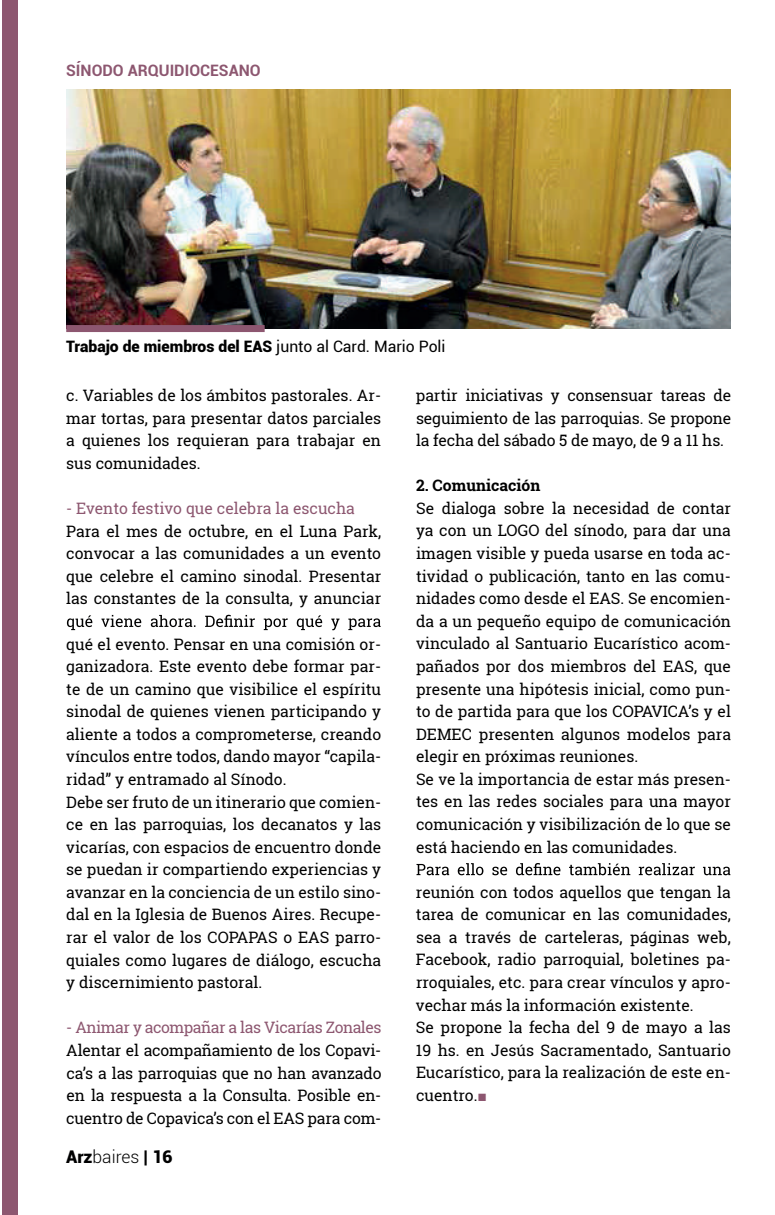
<style>
.page{position:relative;width:775px;height:1215px;background:#fff}
.page>*{position:absolute;margin:0;border:0;box-sizing:border-box;transform-origin:0 0}
.t1{font:900 17.5px "Roboto";color:#000001}
.t2{font:15.75px/22.6px "Roboto Slab";color:#000001;text-align:justify}
.t3{font:900 15.75px "Roboto";color:#000001}
.t4{font:15.75px "Roboto Slab";letter-spacing:-.03em;color:#8d5770}
.t5{font:15.75px "Roboto Slab";color:#8d5770}
.t6{font:700 15.75px "Roboto";color:#8d5770}
.t7{font:700 15.75px "Roboto Slab";color:#000001}
.s1{font-weight:400}
.s2{font-weight:300}
.s3{font-family:"Book Antiqua";font-weight:700;color:#8d5770}
</style>
<div class="page">
<div style="left:2px;top:0;width:16px;height:1214px;background:#8d5770"></div>
<svg style="left:67px;top:615px;width:314px;height:15px"></svg>
<svg style="left:417px;top:863px;width:313px;height:12px"></svg>
<img style="left:67px;top:89px;width:664px;height:240px">
<div style="left:66px;top:325px;width:199px;height:7px;background:#8d5770"></div>
<p class="t6" style="left:66px;top:60px;width:196px">SÍNODO ARQUIDIOCESANO</p>
<p class="t3" style="left:66px;top:335px;width:381px">Trabajo de miembros del EAS <span class="s1">junto al Card. Mario Poli</span></p>
<p class="t2" style="left:66px;top:384px;width:316px">c. Variables de los ámbitos pastorales. Ar&shy;mar tortas, para presentar datos parciales a quienes los requieran para trabajar en sus comunidades.</p>
<p class="t5" style="left:66px;top:497px;width:290px">- Evento festivo que celebra la escucha</p>
<p class="t2" style="left:66px;top:519px;width:316px">Para el mes de octubre, en el Luna Park, convocar a las comunidades a un evento que celebre el camino sinodal. Presentar las constantes de la consulta, y anunciar</p>
<p class="t2" style="left:66px;top:632px;width:317px;text-align:left">qué el evento. Pensar en una comisión or&shy;ganizadora. Este evento debe formar par&shy;te de un camino que visibilice el espíritu sinodal de quienes vienen participando y aliente a todos a comprometerse, creando vínculos entre todos, dando mayor “capila&shy;ridad” y entramado al Sínodo.<br>Debe ser fruto de un itinerario que comien&shy;ce en las parroquias, los decanatos y las vicarías, con espacios de encuentro donde se puedan ir compartiendo experiencias y avanzar en la conciencia de un estilo sino&shy;dal en la Iglesia de Buenos Aires. Recupe&shy;rar el valor de los COPAPAS o EAS parro&shy;quiales como lugares de diálogo, escucha y discernimiento pastoral.</p>
<p class="t4" style="left:66px;top:1016px;width:317px">- Animar y acompañar a las Vicarías Zonales</p>
<p class="t2" style="left:66px;top:1038px;width:317px">Alentar el acompañamiento de los Copavi&shy;ca’s a las parroquias que no han avanzado en la respuesta a la Consulta. Posible en&shy;cuentro de Copavica’s con el EAS para com-</p>
<p class="t1" style="left:66px;top:1144px;width:108px">Arz<span class="s2">baires</span> | 16</p>
<p class="t2" style="left:416px;top:384px;width:317px">partir iniciativas y consensuar tareas de seguimiento de las parroquias. Se propone la fecha del sábado 5 de mayo, de 9 a 11 hs.</p>
<p class="t7" style="left:416px;top:475px;width:126px">2. Comunicación</p>
<p class="t2" style="left:416px;top:497px;width:317px;text-align:left">Se dialoga sobre la necesidad de contar ya con un LOGO del sínodo, para dar una imagen visible y pueda usarse en toda ac&shy;tividad o publicación, tanto en las comu&shy;nidades como desde el EAS. Se encomien&shy;da a un pequeño equipo de comunicación vinculado al Santuario Eucarístico acom&shy;pañados por dos miembros del EAS, que presente una hipótesis inicial, como pun&shy;to de partida para que los COPAVICA’s y el DEMEC presenten algunos modelos para elegir en próximas reuniones.<br>Se ve la importancia de estar más presen&shy;tes en las redes sociales para una mayor comunicación y visibilización de lo que se está haciendo en las comunidades.</p>
<p class="t2" style="left:416px;top:880px;width:317px;text-align:left">reunión con todos aquellos que tengan la tarea de comunicar en las comunidades, sea a través de carteleras, páginas web, Facebook, radio parroquial, boletines pa&shy;rroquiales, etc. para crear vínculos y apro&shy;vechar más la información existente.<br>Se propone la fecha del 9 de mayo a las 19 hs. en Jesús Sacramentado, Santuario Eucarístico, para la realización de este en&shy;cuentro.<span class="s3">■</span></p>
</div>
